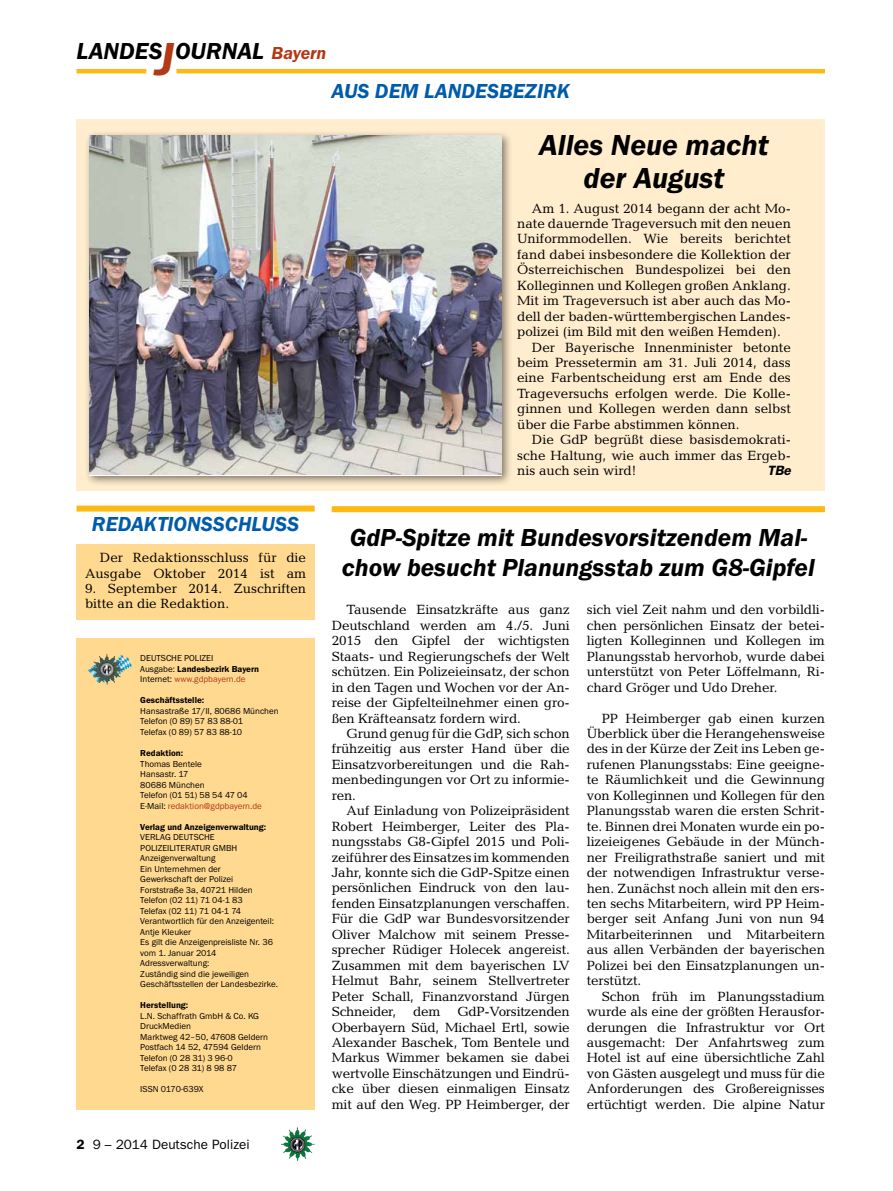
<style>
.page{position:relative;width:893px;height:1191px;background:#fff}
.page>*{position:absolute;margin:0;border:0;box-sizing:border-box;transform-origin:0 0}
.t1{font:italic 600 30px/33px "Franklin Gothic Itc T";color:#000;text-align:center}
.t2{font:italic 600 25.5px/30px "Franklin Gothic Itc T";color:#000;text-align:center}
.t3{font:italic 600 24px "Franklin Gothic Itc T";color:#000}
.t4{font:italic 600 21px "Franklin Gothic Itc T";color:#005baa}
.t5{font:13.5px/15.5px "Candida";color:#000;text-align:justify}
.t6{font:13.5px "Franklin Gothic";color:#000}
.t7{font:italic 600 13.5px "Franklin Gothic";color:#000}
.t8{font:9px/10.5px "Franklin Gothic Itc T";color:#000}
.t9{font:600 9px "Franklin Gothic Itc T";color:#000}
.s1{font-size:48px;color:#b33916}
.s2{font-size:18px;color:#b33916}
.s3{font-weight:600}
.s4{color:#b33916}
</style>
<div class="page">
<hr style="left:77px;top:69px;width:69px;height:4px;background:#fdb913">
<hr style="left:176px;top:69px;width:649px;height:4px;background:#fdb913">
<img style="left:281px;top:1128px;width:16px;height:24px">
<div style="left:77px;top:638px;width:238px;height:472px;background:#ffd990"></div>
<img style="left:87px;top:654px;width:44px;height:31px">
<div style="left:77px;top:505px;width:238px;height:6px;background:#fdb913"></div>
<div style="left:77px;top:544px;width:238px;height:75px;background:#ffd990"></div>
<div style="left:332px;top:506px;width:493px;height:6px;background:#fdb913"></div>
<div style="left:77px;top:119px;width:748px;height:372px;background:#ffedce"></div>
<div style="left:84px;top:130px;width:429px;height:356px;background:#000;opacity:.5"></div>
<img style="left:89px;top:135px;width:413px;height:340px">
<h3 class="t3" style="left:77px;top:37px;width:251px">LANDES<span class="s1">J</span>OURNAL <span class="s2">Bayern</span></h3>
<h3 class="t4" style="left:332px;top:79px;width:14px">aus</h3>
<h3 class="t4" style="left:375px;top:79px;width:63px">dem landesbe</h3>
<h3 class="t4" style="left:525px;top:79px;width:46px">zirk</h3>
<h3 class="t4" style="left:92px;top:512px;width:14px">reda</h3>
<h3 class="t4" style="left:144px;top:512px;width:44px">ktionss</h3>
<h3 class="t4" style="left:225px;top:512px;width:40px">chluss</h3>
<p class="t5" style="left:85px;top:550px;width:223px;text-align:right">Der Redaktionsschluss für die<br>Ausgabe Oktober 2014 ist am</p>
<p class="t5" style="left:85px;top:581px;width:223px">9. September 2014. Zuschriften bitte an die Redaktion.</p>
<p class="t8" style="left:140px;top:653px;width:120px">DEUTSCHE POLIZEI<br>Ausgabe: <span class="s3">Landesbezirk Bayern<br></span>Internet: <span class="s4">www.gdpbayern.de</span></p>
<p class="t9" style="left:140px;top:695px;width:65px">Geschäftsstelle:</p>
<p class="t8" style="left:140px;top:705px;width:140px">Hansastraße 17/II, 80686 München<br>Telefon (0 89) 57 83 88-01<br>Telefax (0 89) 57 83 88-10</p>
<p class="t9" style="left:140px;top:747px;width:44px">Redaktion:</p>
<p class="t8" style="left:140px;top:758px;width:123px">Thomas Bentele<br>Hansastr. 17<br>80686 München<br>Telefon (01 51) 58 54 47 04<br>E-Mail: <span class="s4">redaktion@gdpbayern.de</span></p>
<p class="t9" style="left:140px;top:821px;width:127px">Verlag und Anzeigenverwaltung:</p>
<p class="t8" style="left:140px;top:831px;width:139px">VERLAG DEUTSCHE<br>POLIZEILITERATUR GMBH<br>Anzeigenverwaltung<br>Ein Unternehmen der<br>Gewerkschaft der Polizei<br>Forststraße 3a, 40721 Hilden<br>Telefon (02 11) 71 04-1 83<br>Telefax (02 11) 71 04-1 74<br>Verantwortlich für den Anzeigenteil:<br>Antje Kleuker<br>Es gilt die Anzeigenpreisliste Nr. 36 vom 1. Januar 2014<br>Adressverwaltung:<br>Zuständig sind die jeweiligen<br>Geschäftsstellen der Landesbezirke.</p>
<p class="t9" style="left:140px;top:1000px;width:50px">Herstellung:</p>
<p class="t8" style="left:140px;top:1010px;width:129px">L.N. Schaffrath GmbH &amp; Co. KG<br>DruckMedien<br>Marktweg 42–50, 47608 Geldern<br>Postfach 14 52, 47594 Geldern<br>Telefon (0 28 31) 3 96-0<br>Telefax (0 28 31) 8 98 87</p>
<p class="t8" style="left:140px;top:1083px;width:65px">ISSN 0170-639X</p>
<p class="t6" style="left:77px;top:1136px;width:175px"><span class="s3">2</span> 9 – 2014 Deutsche Polizei</p>
<h1 class="t1" style="left:539px;top:128px;width:231px">Alles Neue macht der August</h1>
<p class="t5" style="left:532px;top:200px;width:260px">Am 1. August 2014 begann der acht Mo-</p>
<p class="t5" style="left:517px;top:216px;width:275px">nate dauernde Trageversuch mit den neuen</p>
<p class="t5" style="left:517px;top:231px;width:275px">Uniformmodellen. Wie bereits berichtet</p>
<p class="t5" style="left:517px;top:247px;width:275px">fand dabei insbesondere die Kollektion der</p>
<p class="t5" style="left:517px;top:262px;width:275px">Österreichischen Bundespolizei bei den</p>
<p class="t5" style="left:517px;top:277px;width:275px">Kolleginnen und Kollegen großen Anklang.</p>
<p class="t5" style="left:517px;top:293px;width:275px">Mit im Trageversuch ist aber auch das Mo-</p>
<p class="t5" style="left:517px;top:308px;width:275px">dell der baden-württembergischen Landes-</p>
<p class="t5" style="left:517px;top:324px;width:265px">polizei (im Bild mit den weißen Hemden).</p>
<p class="t5" style="left:532px;top:339px;width:260px">Der Bayerische Innenminister betonte</p>
<p class="t5" style="left:517px;top:355px;width:275px">beim Pressetermin am 31. Juli 2014, dass</p>
<p class="t5" style="left:517px;top:370px;width:275px">eine Farbentscheidung erst am Ende des</p>
<p class="t5" style="left:517px;top:386px;width:275px">Trageversuchs erfolgen werde. Die Kolle-</p>
<p class="t5" style="left:517px;top:401px;width:275px">ginnen und Kollegen werden dann selbst</p>
<p class="t5" style="left:517px;top:416px;width:224px">über die Farbe abstimmen können.</p>
<p class="t5" style="left:532px;top:432px;width:260px">Die GdP begrüßt diese basisdemokrati-</p>
<p class="t5" style="left:517px;top:447px;width:275px">sche Haltung, wie auch immer das Ergeb-</p>
<p class="t5" style="left:517px;top:463px;width:121px">nis auch sein wird!</p>
<p class="t7" style="left:767px;top:462px;width:25px">TBe</p>
<h2 class="t2" style="left:342px;top:522px;width:474px">GdP-Spitze mit Bundesvorsitzendem Mal&shy;chow besucht Planungsstab zum G8-Gipfel</h2>
<p class="t5" style="left:332px;top:602px;width:240px;text-indent:15px">Tausende Einsatzkräfte aus ganz Deutschland werden am 4./5. Juni 2015 den Gipfel der wichtigsten Staats- und Regierungschefs der Welt schützen. Ein Polizeieinsatz, der schon in den Tagen und Wochen vor der An&shy;reise der Gipfelteilnehmer einen gro&shy;ßen Kräfteansatz fordern wird.</p>
<p class="t5" style="left:332px;top:725px;width:240px;text-indent:15px">Grund genug für die GdP, sich schon frühzeitig aus erster Hand über die Einsatzvorbereitungen und die Rah&shy;menbedingungen vor Ort zu informie&shy;ren.</p>
<p class="t5" style="left:332px;top:803px;width:240px;text-indent:15px">Auf Einladung von Polizeipräsident Robert Heimberger, Leiter des Pla&shy;nungsstabs G8-Gipfel 2015 und Poli&shy;zeiführer des Einsatzes im kommenden Jahr, konnte sich die GdP-Spitze einen persönlichen Eindruck von den lau&shy;fenden Einsatzplanungen verschaffen.<br>Für die GdP war Bundesvorsitzender Oliver Malchow mit seinem Presse&shy;sprecher Rüdiger Holecek angereist.<br>Zusammen mit dem bayerischen LV Helmut Bahr, seinem Stellvertreter Peter Schall, Finanzvorstand Jürgen Schneider,</p>
<p class="t5" style="left:587px;top:602px;width:240px">sich viel Zeit nahm und den vorbildli&shy;chen persönlichen Einsatz der betei&shy;ligten Kolleginnen und Kollegen im Planungsstab hervorhob, wurde dabei unterstützt von Peter Löffelmann, Ri&shy;chard Gröger und Udo Dreher.</p>
<p class="t5" style="left:587px;top:710px;width:240px;text-indent:15px">PP Heimberger gab einen kurzen Überblick über die Herangehensweise des in der Kürze der Zeit ins Leben ge&shy;rufenen Planungsstabs: Eine geeigne&shy;te Räumlichkeit und die Gewinnung von Kolleginnen und Kollegen für den Planungsstab waren die ersten Schrit&shy;te. Binnen drei Monaten wurde ein po&shy;lizeieigenes Gebäude in der Münch&shy;ner Freiligrathstraße saniert und mit der notwendigen Infrastruktur verse&shy;hen. Zunächst noch allein mit den ers&shy;ten sechs Mitarbeitern, wird PP Heim&shy;berger seit Anfang Juni von nun 94<br>Mitarbeiterinnen und Mitarbeitern aus allen Verbänden der bayerischen Polizei bei den Einsatzplanungen un&shy;terstützt.</p>
<p class="t5" style="left:587px;top:988px;width:240px;text-indent:15px">Schon früh im Planungsstadium wurde als eine der größten Herausfor&shy;derungen die Infrastruktur vor Ort ausgemacht: Der Anfahrtsweg zum Hotel ist auf eine übersichtliche Zahl von Gästen ausgelegt und muss für die Anforderungen des Großereignisses ertüchtigt werden. Die alpine Natur</p>
<p class="t5" style="left:332px;top:1003px;width:240px;text-indent:126px">GdP-Vorsitzenden Oberbayern Süd, Michael Ertl, sowie Alexander Baschek, Tom Bentele und Markus Wimmer bekamen sie dabei wertvolle Einschätzungen und Eindrü&shy;cke über diesen einmaligen Einsatz mit auf den Weg. PP Heimberger, der</p>
<p class="t5" style="left:413px;top:1003px;width:29px">dem</p>
</div>
